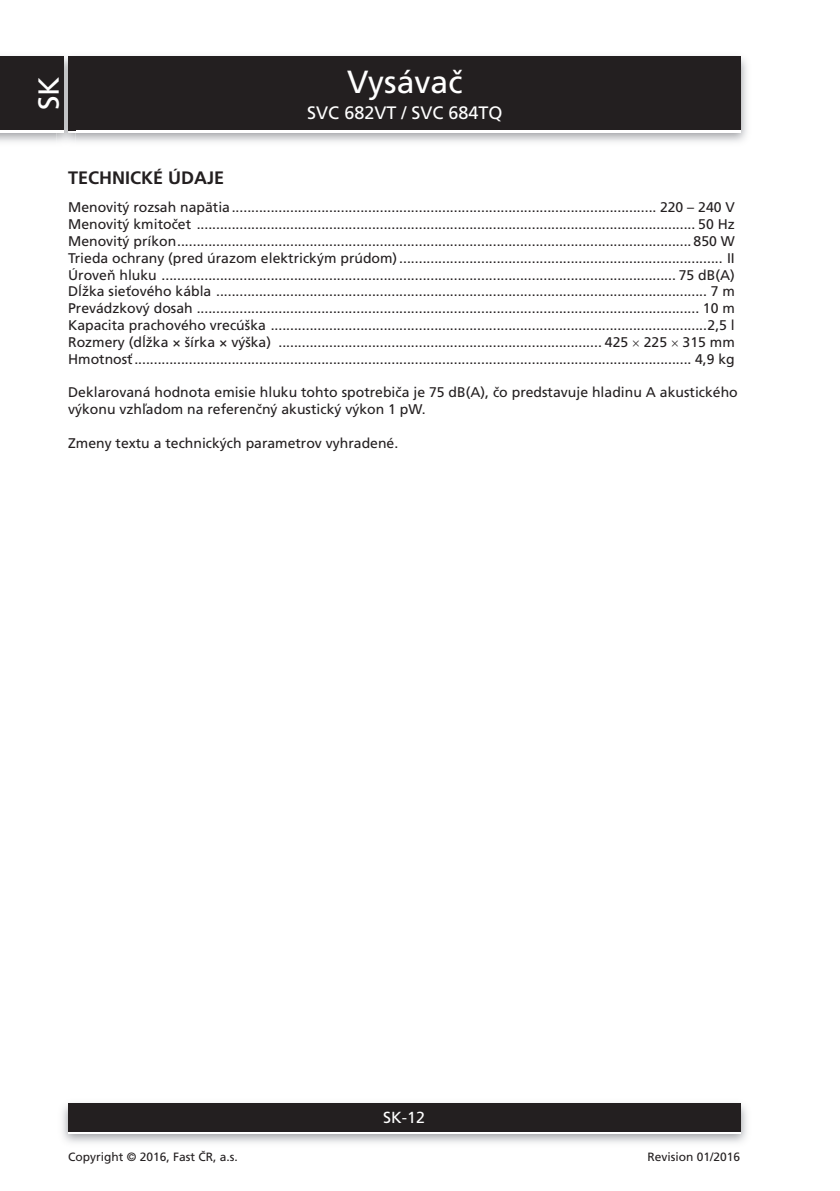
<style>
.page{position:relative;width:840px;height:1191px;background:#fff}
.page>*{position:absolute;margin:0;border:0;box-sizing:border-box;transform-origin:0 0}
.t1{font:32px "Frutiger CE";color:#fff}
.t2{font:29px "Frutiger CE";color:#fff}
.t3{font:18px "Frutiger CE";color:#fff}
.nadpisek_9{font:700 18px "Frutiger CE";color:#231f20}
.t4{font:16px "Frutiger CE";color:#fff}
.tech_data{font:14px "Frutiger CE";color:#231f20}
.text{font:14px/16.8px "Frutiger CE";color:#231f20}
.t5{font:12px "Frutiger CE";color:#231f20}
</style>
<div class="page">
<img style="left:0;top:56px;width:747px;height:86px">
<div style="left:68px;top:59px;width:672px;height:74px;background:#fff"></div>
<div style="left:68px;top:57px;width:672px;height:73px;background:#231f20"></div>
<img style="left:62px;top:1103px;width:685px;height:40px">
<div style="left:68px;top:1106px;width:672px;height:28px;background:linear-gradient(to right,#fff,#fff)"></div>
<div style="left:68px;top:1103px;width:672px;height:28px;background:#231f20"></div>
<img style="left:57px;top:56px;width:18px;height:86px">
<img style="left:68px;top:130px;width:7px;height:3px">
<svg style="left:68px;top:57px;width:7px;height:2px"></svg>
<img style="left:68px;top:59px;width:7px;height:71px">
<div style="left:0;top:59px;width:64px;height:74px;background:#fff"></div>
<div style="left:0;top:57px;width:64px;height:73px;background:#231f20"></div>
<h2 class="t2" style="left:32px;top:110px;width:35px;rotate:-90deg">SK</h2>
<h1 class="t1" style="left:347px;top:64px;width:117px">Vysávač</h1>
<p class="t3" style="left:307px;top:102px;width:197px">SVC 682VT / SVC 684TQ</p>
<p class="nadpisek_9" style="left:68px;top:168px;width:158px">TECHNICKÉ ÚDAJE</p>
<p class="tech_data" style="left:68px;top:199px;width:668px">Menovitý rozsah napätia............................................................................................................. 220 – 240 V</p>
<p class="tech_data" style="left:68px;top:216px;width:668px">Menovitý kmitočet ................................................................................................................................ 50 Hz</p>
<p class="tech_data" style="left:68px;top:233px;width:668px">Menovitý príkon.................................................................................................................................... 850 W</p>
<p class="tech_data" style="left:68px;top:250px;width:667px">Trieda ochrany (pred úrazom elektrickým prúdom)................................................................................... II</p>
<p class="tech_data" style="left:68px;top:267px;width:668px">Úroveň hluku .................................................................................................................................... 75 dB(A)</p>
<p class="tech_data" style="left:68px;top:283px;width:668px">Dĺžka sieťového kábla .............................................................................................................................. 7 m</p>
<p class="tech_data" style="left:68px;top:300px;width:668px">Prevádzkový dosah ................................................................................................................................. 10 m</p>
<p class="tech_data" style="left:68px;top:317px;width:667px">Kapacita prachového vrecúška ................................................................................................................2,5 l</p>
<p class="tech_data" style="left:68px;top:334px;width:668px">Rozmery (dĺžka × šírka × výška) ................................................................................... 425 225 315 mm</p>
<p class="tech_data" style="left:68px;top:351px;width:668px">Hmotnosť............................................................................................................................................... 4,9 kg</p>
<p class="text" style="left:68px;top:384px;width:670px">Deklarovaná hodnota emisie hluku tohto spotrebiča je 75 dB(A), čo predstavuje hladinu A akustického výkonu vzhľadom na referenčný akustický výkon 1 pW.</p>
<p class="text" style="left:68px;top:434px;width:331px">Zmeny textu a technických parametrov vyhradené.</p>
<p class="t4" style="left:383px;top:1108px;width:43px">SK-12</p>
<p class="t5" style="left:68px;top:1149px;width:171px">Copyright © 2016, Fast ČR, a.s.</p>
<p class="t5" style="left:647px;top:1149px;width:94px">Revision 01/2016</p>
</div>
